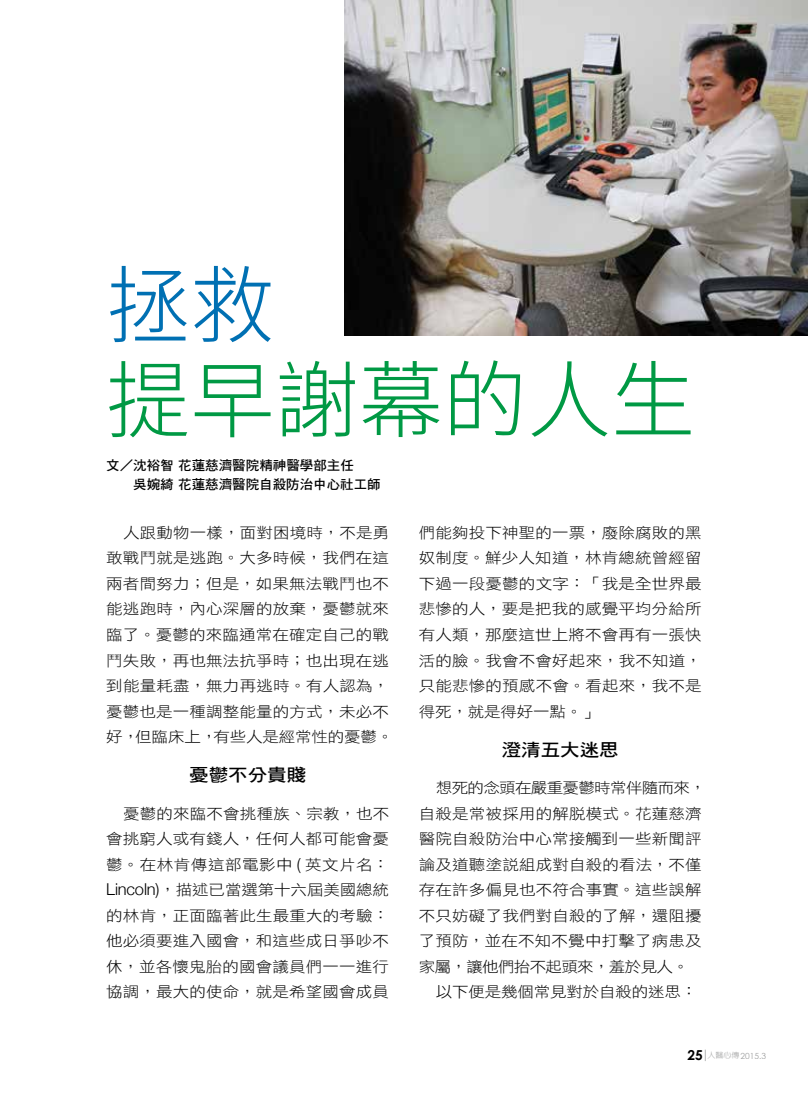
<style>
.page{position:relative;width:808px;height:1106px;background:#fff}
.page>*{position:absolute;margin:0;border:0;box-sizing:border-box;transform-origin:0 0}
.t1{font:300 84.15px "Noto Sans CJ Ktc";color:#094}
.t2{font:300 84.15px "Noto Sans CJ Ktc";color:#0070b3}
.t3{font:17.55px "DF Hei Std W7";color:#000;scale:1.11 1}
.t4{font:14.85px/25.5px "DF Hei Std W3";letter-spacing:.01em;color:#000;scale:1.11 1}
.t5{font:14.85px "DF Hei Std W3";letter-spacing:-.01em;color:#000;scale:1.11 1}
.t6{font:13.35px/19.6px "DF Hei Std W7";color:#000}
.t7{font:8.4px "Century Gothic";color:#9fa0a0}
.s1{font-family:"Helvetica Neue";font-weight:300;font-size:16.35px}
.s2{font-weight:700;font-size:13.65px;color:#000}
.s3{font-family:"Lin Gothic";font-weight:300;font-size:7.65px}
</style>
<div class="page">
<svg style="left:705px;top:1049px;width:1px;height:12px"></svg>
<img style="left:344px;top:0;width:464px;height:335px">
<h1 class="t2" style="left:106px;top:258px;width:170px">拯救</h1>
<h1 class="t1" style="left:106px;top:353px;width:590px">提早謝幕的人生</h1>
<p class="t6" style="left:133px;top:454px;width:249px;text-indent:-27px">文／沈裕智 花蓮慈濟醫院精神醫學部主任<br>吳婉綺 花蓮慈濟醫院自殺防治中心社工師</p>
<p class="t4" style="left:106px;top:519px;width:260px;text-indent:17px">人跟動物一樣，面對困境時，不是勇敢戰鬥就是逃跑。大多時候，我們在這兩者間努力；但是，如果無法戰鬥也不能逃跑時，內心深層的放棄，憂鬱就來臨了。憂鬱的來臨通常在確定自己的戰鬥失敗，再也無法抗爭時；也出現在逃到能量耗盡，無力再逃時。有人認為，憂鬱也是一種調整能量的方式，未必不好，但臨床上，有些人是經常性的憂鬱。</p>
<p class="t3" style="left:189px;top:765px;width:107px">憂鬱不分貴賤</p>
<p class="t4" style="left:106px;top:800px;width:256px;text-align:justify;text-indent:17px">憂鬱的來臨不會挑種族、宗教，也不會挑窮人或有錢人，任何人都可能會憂鬱。在林肯傳這部電影中 <span class="s1">(</span> 英文片名：<span class="s1">Lincoln)</span>，描述已當選第十六屆美國總統的林肯，正面臨著此生最重大的考驗：他必須要進入國會，和這些成日爭吵不休，並各懷鬼胎的國會議員們一一進行協調，最大的使命，就是希望國會成員</p>
<p class="t4" style="left:419px;top:519px;width:256px;text-align:justify">們能夠投下神聖的一票，廢除腐敗的黑奴制度。鮮少人知道，林肯總統曾經留下過一段憂鬱的文字：「我是全世界最悲慘的人，要是把我的感覺平均分給所有人類，那麼這世上將不會再有一張快活的臉。我會不會好起來，我不知道，只能悲慘的預感不會。看起來，我不是得死，就是得好一點。」</p>
<p class="t3" style="left:502px;top:739px;width:107px">澄清五大迷思</p>
<p class="t4" style="left:419px;top:774px;width:260px;text-indent:17px">想死的念頭在嚴重憂鬱時常伴隨而來，自殺是常被採用的解脫模式。花蓮慈濟醫院自殺防治中心常接觸到一些新聞評論及道聽塗說組成對自殺的看法，不僅存在許多偏見也不符合事實。這些誤解不只妨礙了我們對自殺的了解，還阻擾了預防，並在不知不覺中打擊了病患及家屬，讓他們抬不起頭來，羞於見人。</p>
<p class="t5" style="left:436px;top:984px;width:237px">以下便是幾個常見對於自殺的迷思：</p>
<p class="t7" style="left:688px;top:1050px;width:80px"><span class="s2">25</span> <span class="s3">人醫心傳</span>2015.3</p>
</div>
